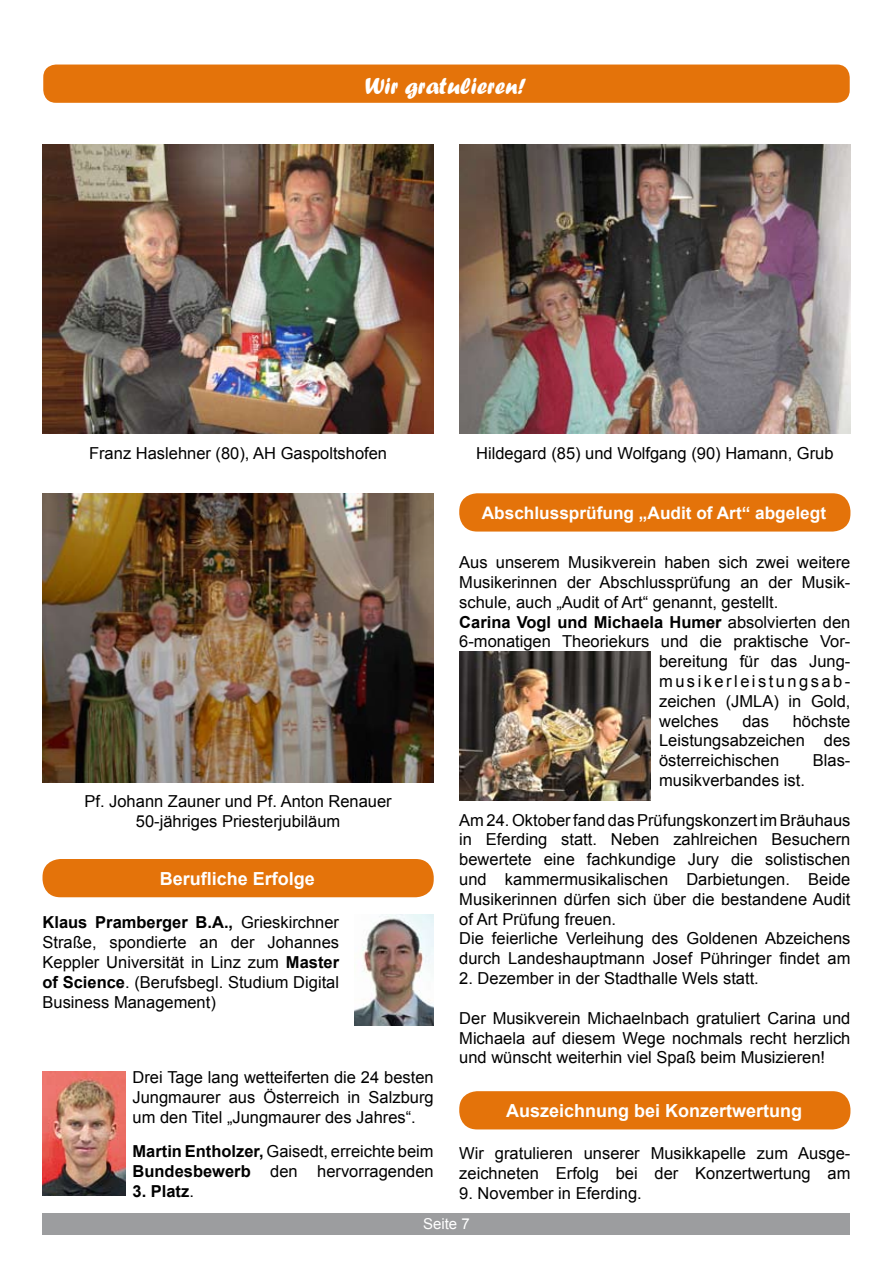
<style>
.page{position:relative;width:893px;height:1263px;background:#fff}
.page>*{position:absolute;margin:0;border:0;box-sizing:border-box;transform-origin:0 0}
.t1{font:24px "Forte";color:#fff}
.t2{font:700 18px "Arial";color:#fff}
.t3{font:700 17.25px "Arial";color:#fff}
.t4{font:16.5px/19.8px "Arial";color:#000;text-align:justify}
.t5{font:700 16.5px "Arial";color:#000}
.t6{font:16.5px "Arial";letter-spacing:.15em;color:#000}
.t7{font:15px "Arial";color:#fff}
.s1{font-weight:700}
.s2{font-weight:400}
</style>
<div class="page">
<div style="left:43px;top:1213px;width:807px;height:21px;background:#9c9d9f"></div>
<div style="left:43px;top:65px;width:807px;height:38px;background:#e4730a;border-radius:13px"></div>
<div style="left:43px;top:859px;width:391px;height:38px;background:#e4730a;border-radius:18px"></div>
<img style="left:355px;top:914px;width:79px;height:112px">
<img style="left:43px;top:1072px;width:82px;height:123px">
<img style="left:43px;top:145px;width:391px;height:289px">
<img style="left:459px;top:652px;width:192px;height:149px">
<div style="left:459px;top:493px;width:391px;height:38px;background:#e4730a;border-radius:18px"></div>
<img style="left:43px;top:493px;width:391px;height:289px">
<img style="left:459px;top:145px;width:391px;height:289px">
<div style="left:459px;top:1091px;width:391px;height:38px;background:#e4730a;border-radius:18px"></div>
<h1 class="t1" style="left:365px;top:72px;width:163px">Wir gratulieren!</h1>
<p class="t4" style="left:89px;top:443px;width:300px">Franz Haslehner (80), AH Gaspoltshofen</p>
<p class="t4" style="left:476px;top:443px;width:359px">Hildegard (85) und Wolfgang (90) Hamann, Grub</p>
<p class="t3" style="left:482px;top:501px;width:346px">Abschlussprüfung „Audit of Art“ abgelegt</p>
<p class="t4" style="left:84px;top:792px;width:309px;text-align:center">Pf. Johann Zauner und Pf. Anton Renauer<br>50-jähriges Priesterjubiläum</p>
<p class="t2" style="left:160px;top:867px;width:157px">Berufliche Erfolge</p>
<p class="t4" style="left:43px;top:913px;width:298px"><span class="s1">Klaus Pramberger B.A.,</span> Grieskirchner Straße, spondierte an der Johannes Keppler Universität in Linz zum <span class="s1">Master of Science</span>. (Berufsbegl. Studium Digital Business Management)</p>
<p class="t4" style="left:133px;top:1068px;width:303px">Drei Tage lang wetteiferten die 24 besten Jungmaurer aus Österreich in Salzburg um den Titel „Jungmaurer des Jahres“.</p>
<p class="t4" style="left:133px;top:1141px;width:303px"><span class="s1">Martin Entholzer,</span> Gaisedt, erreichte beim<br><span class="s1">Bundesbewerb</span> den hervorragenden</p>
<p class="t5" style="left:133px;top:1180px;width:63px">3. Platz<span class="s2">.</span></p>
<p class="t4" style="left:459px;top:553px;width:393px">Aus unserem Musikverein haben sich zwei weitere</p>
<p class="t4" style="left:459px;top:572px;width:393px">Musikerinnen der Abschlussprüfung an der Musik-</p>
<p class="t4" style="left:459px;top:592px;width:321px">schule, auch „Audit of Art“ genannt, gestellt.</p>
<p class="t5" style="left:459px;top:611px;width:393px">Carina Vogl und Michaela Humer <span class="s2">absolvierten den</span></p>
<p class="t4" style="left:459px;top:632px;width:393px">6-monatigen Theoriekurs und die praktische Vor-</p>
<p class="t4" style="left:659px;top:652px;width:193px">bereitung für das Jung-</p>
<p class="t6" style="left:659px;top:670px;width:193px">musikerleistungsab-</p>
<p class="t4" style="left:659px;top:691px;width:193px">zeichen (JMLA) in Gold,</p>
<p class="t4" style="left:659px;top:711px;width:61px">welches</p>
<p class="t4" style="left:742px;top:711px;width:28px">das</p>
<p class="t4" style="left:659px;top:711px;width:193px;text-indent:134px">höchste Leistungsabzeichen des österreichischen</p>
<p class="t4" style="left:813px;top:751px;width:39px">Blas-</p>
<p class="t4" style="left:659px;top:770px;width:147px">musikverbandes ist.</p>
<p class="t4" style="left:459px;top:810px;width:393px;text-align:left">Am 24. Oktober fand das Prüfungskonzert im Bräuhaus in Eferding statt. Neben zahlreichen Besuchern bewertete eine fachkundige Jury die solistischen und kammermusikalischen Darbietungen. Beide Musikerinnen dürfen sich über die bestandene Audit of Art Prüfung freuen.<br>Die feierliche Verleihung des Goldenen Abzeichens durch Landeshauptmann Josef Pühringer findet am</p>
<p class="t4" style="left:459px;top:968px;width:301px">2. Dezember in der Stadthalle Wels statt.</p>
<p class="t4" style="left:459px;top:1008px;width:393px">Der Musikverein Michaelnbach gratuliert Carina und Michaela auf diesem Wege nochmals recht herzlich und wünscht weiterhin viel Spaß beim Musizieren!</p>
<p class="t2" style="left:506px;top:1099px;width:298px">Auszeichnung bei Konzertwertung</p>
<p class="t4" style="left:459px;top:1144px;width:393px">Wir gratulieren unserer Musikkapelle zum Ausge&shy;zeichneten Erfolg bei der Konzertwertung am</p>
<p class="t4" style="left:459px;top:1183px;width:184px">9. November in Eferding.</p>
<p class="t7" style="left:423px;top:1214px;width:48px">Seite 7</p>
</div>
